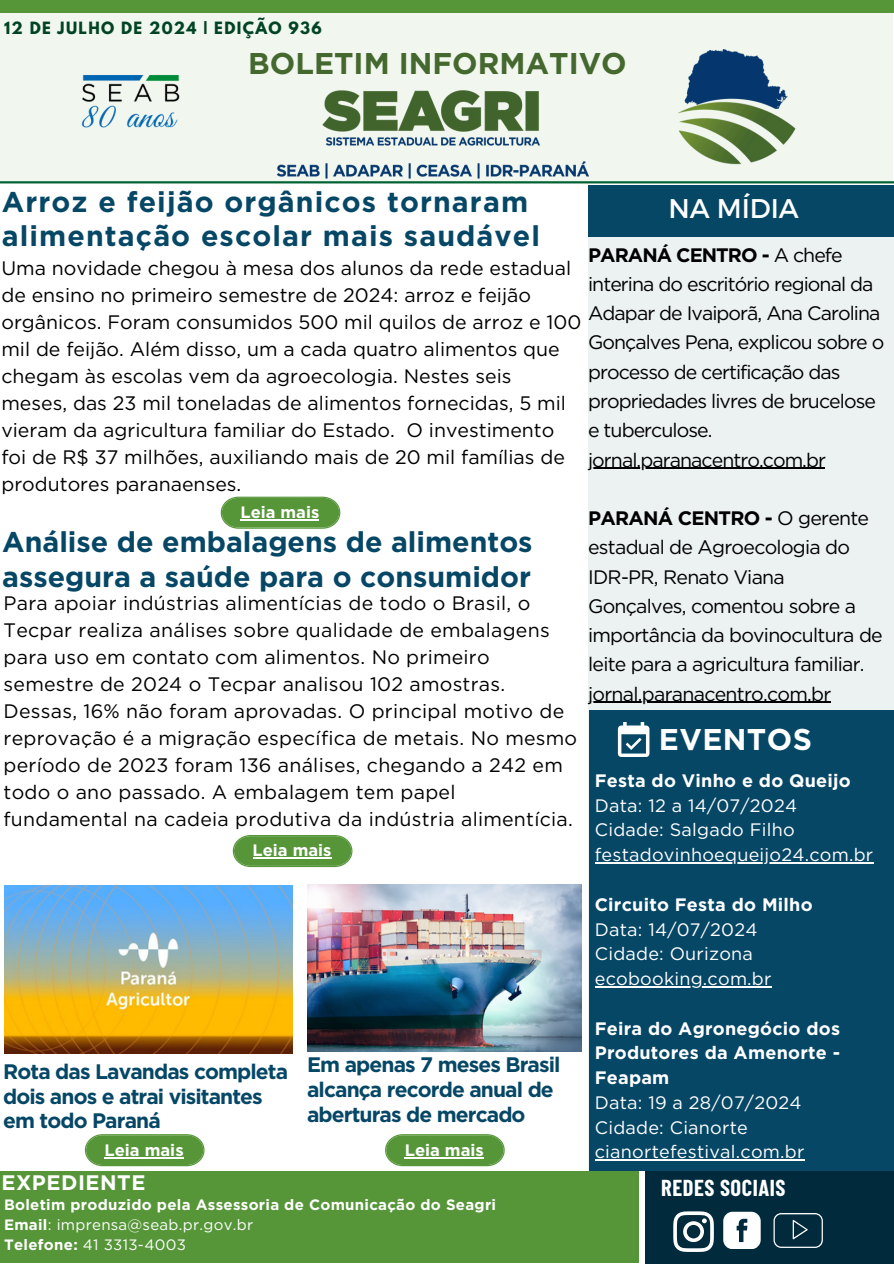
<style>
.page{position:relative;width:894px;height:1264px;background:#fff}
.page>*{position:absolute;margin:0;border:0;box-sizing:border-box;transform-origin:0 0}
.t1{font:700 30px "Gotham";color:#45682e}
.t2{font:700 30px "Gotham";letter-spacing:.015em;color:#fff}
.t3{font:700 28.5px/34.8px "Gotham";color:#064766}
.t4{font:700 28.5px/34.8px "Gotham";letter-spacing:.04em;color:#064766}
.t5{font:27px "Montserrat";color:#fff}
.t6{font:700 22.5px "Barlow Condensed";letter-spacing:.025em;color:#fff}
.t7{font:700 21px/24.8px "Gotham";letter-spacing:-.045em;color:#064766}
.t8{font:700 21px "Gotham";letter-spacing:.025em;color:#fff}
.t9{font:19.5px/27px "Gotham";color:#000}
.t10{font:19.5px/29.2px "Gotham";letter-spacing:-.05em;color:#000}
.t11{font:19.5px/29.2px "Gotham";letter-spacing:-.035em;color:#000}
.t12{font:18px/24.8px "Gotham";letter-spacing:.015em;color:#fff}
.t13{font:700 18px/24.8px "Gotham";letter-spacing:.015em;color:#fff;text-align:justify}
.t14{font:700 16.5px "Gotham";color:#fff}
.t15{font:700 15px "Gotham";letter-spacing:.02em;color:#fff}
.t16{font:15px "Gotham";letter-spacing:.02em;color:#fff}
.t17{font:700 15px "League Spartan";letter-spacing:.09em;color:#014424}
.s1{font-weight:700}
</style>
<div class="page">
<hr style="left:0;top:181px;width:893px;height:2px;background:#006233">
<div style="left:0;top:12px;width:892px;height:169px;background:#f1f6ef"></div>
<img style="left:678px;top:49px;width:118px;height:116px">
<div style="left:0;top:0;width:893px;height:12px;background:#569639"></div>
<div style="left:0;top:1170px;width:638px;height:92px;background:#569639"></div>
<div style="left:588px;top:238px;width:305px;height:932px;background:#ecf1f1"></div>
<div style="left:588px;top:185px;width:305px;height:52px;background:#064766"></div>
<img style="left:81px;top:75px;width:99px;height:53px">
<div style="left:644px;top:1170px;width:249px;height:93px;background:#022a3d"></div>
<svg style="left:673px;top:1211px;width:40px;height:40px"></svg>
<svg style="left:723px;top:1211px;width:38px;height:38px"></svg>
<svg style="left:773px;top:1213px;width:50px;height:35px"></svg>
<img style="left:243px;top:90px;width:380px;height:94px">
<svg style="left:220px;top:496px;width:121px;height:32px;background:#6ba351"></svg>
<svg style="left:385px;top:1134px;width:120px;height:32px;background:#67a04d"></svg>
<img style="left:307px;top:884px;width:274px;height:167px">
<svg style="left:84px;top:1134px;width:121px;height:32px;background:#68a14f"></svg>
<img style="left:4px;top:885px;width:288px;height:168px">
<svg style="left:232px;top:835px;width:121px;height:32px;background:#68a14e"></svg>
<div style="left:589px;top:710px;width:304px;height:460px;background:#064766"></div>
<svg style="left:617px;top:722px;width:32px;height:35px"></svg>
<hr style="left:588px;top:467px;width:236px;height:2px;background:#000">
<hr style="left:588px;top:701px;width:242px;height:2px;background:#000">
<hr style="left:404px;top:1156px;width:79px;height:2px;background:#fff">
<hr style="left:104px;top:1156px;width:80px;height:2px;background:#fff">
<hr style="left:240px;top:519px;width:79px;height:1px;background:#fff">
<hr style="left:252px;top:857px;width:79px;height:1px;background:#fff">
<hr style="left:594px;top:862px;width:279px;height:1px;background:#fff">
<hr style="left:594px;top:986px;width:177px;height:1px;background:#fff">
<hr style="left:594px;top:1159px;width:210px;height:1px;background:#fff">
<h6 class="t17" style="left:4px;top:20px;width:319px">12 DE JULHO DE 2024 | EDIÇÃO 936</h6>
<p class="t1" style="left:248px;top:45px;width:380px">BOLETIM INFORMATIVO</p>
<p class="t4" style="left:2px;top:184px;width:539px">Arroz e feijão orgânicos tornaram alimentação escolar mais saudável</p>
<p class="t5" style="left:668px;top:191px;width:132px">NA MÍDIA</p>
<h1 class="t10" style="left:588px;top:240px;width:298px"><span class="s1">PARANÁ CENTRO -</span> A chefe interina do escritório regional da<br>Adapar de Ivaiporã, Ana Carolina<br>Gonçalves Pena, explicou sobre o processo de certificação das propriedades livres de brucelose e tuberculose.</h1>
<h6 class="t10" style="left:588px;top:445px;width:239px">jornal.paranacentro.com.br</h6>
<h6 class="t11" style="left:588px;top:503px;width:296px"><span class="s1">PARANÁ CENTRO -</span> O gerente estadual de Agroecologia do<br>IDR-PR, Renato Viana<br>Gonçalves, comentou sobre a importância da bovinocultura de leite para a agricultura familiar.</h6>
<h6 class="t11" style="left:588px;top:679px;width:245px">jornal.paranacentro.com.br</h6>
<p class="t9" style="left:1px;top:254px;width:581px">Uma novidade chegou à mesa dos alunos da rede estadual de ensino no primeiro semestre de 2024: arroz e feijão orgânicos. Foram consumidos 500 mil quilos de arroz e 100 mil de feijão. Além disso, um a cada quatro alimentos que chegam às escolas vem da agroecologia. Nestes seis meses, das 23 mil toneladas de alimentos fornecidas, 5 mil vieram da agricultura familiar do Estado. O investimento foi de R$ 37 milhões, auxiliando mais de 20 mil famílias de produtores paranaenses.</p>
<p class="t14" style="left:240px;top:502px;width:80px">Leia mais</p>
<p class="t3" style="left:2px;top:524px;width:531px">Análise de embalagens de alimentos assegura a saúde para o consumidor</p>
<p class="t9" style="left:4px;top:589px;width:575px">Para apoiar indústrias alimentícias de todo o Brasil, o Tecpar realiza análises sobre qualidade de embalagens para uso em contato com alimentos. No primeiro semestre de 2024 o Tecpar analisou 102 amostras.<br>Dessas, 16% não foram aprovadas. O principal motivo de reprovação é a migração específica de metais. No mesmo período de 2023 foram 136 análises, chegando a 242 em todo o ano passado. A embalagem tem papel fundamental na cadeia produtiva da indústria alimentícia.</p>
<h6 class="t2" style="left:658px;top:720px;width:154px">EVENTOS</h6>
<p class="t12" style="left:594px;top:768px;width:257px"><span class="s1">Festa do Vinho e do Queijo<br></span>Data: 12 a 14/07/2024<br>Cidade: Salgado Filho</p>
<h4 class="t12" style="left:594px;top:842px;width:280px">festadovinhoequeijo24.com.br</h4>
<h4 class="t12" style="left:594px;top:891px;width:219px"><span class="s1">Circuito Festa do Milho<br></span>Data: 14/07/2024<br>Cidade: Ourizona</h4>
<p class="t12" style="left:594px;top:966px;width:178px">ecobooking.com.br</p>
<p class="t13" style="left:594px;top:1015px;width:247px">Feira do Agronegócio dos Produtores da Amenorte - Feapam</p>
<p class="t12" style="left:594px;top:1089px;width:211px">Data: 19 a 28/07/2024<br>Cidade: Cianorte cianortefestival.com.br</p>
<p class="t14" style="left:252px;top:840px;width:80px">Leia mais</p>
<h2 class="t7" style="left:307px;top:1052px;width:255px">Em apenas 7 meses Brasil alcança recorde anual de aberturas de mercado</h2>
<h6 class="t14" style="left:404px;top:1139px;width:81px">Leia mais</h6>
<p class="t7" style="left:3px;top:1058px;width:286px">Rota das Lavandas completa dois anos e atrai visitantes em todo Paraná</p>
<p class="t14" style="left:104px;top:1139px;width:81px">Leia mais</p>
<h6 class="t8" style="left:2px;top:1169px;width:145px">EXPEDIENTE</h6>
<p class="t6" style="left:661px;top:1173px;width:126px">REDES SOCIAIS</p>
<p class="t6" style="left:652px;top:1176px;width:126px">REDES SOCIAIS</p>
<p class="t15" style="left:4px;top:1195px;width:493px">Boletim produzido pela Assessoria de Comunicação do Seagri</p>
<h5 class="t16" style="left:4px;top:1215px;width:250px"><span class="s1">Email</span>: imprensa@seab.pr.gov.br</h5>
<h5 class="t16" style="left:4px;top:1235px;width:183px"><span class="s1">Telefone:</span> 41 3313-4003</h5>
</div>
